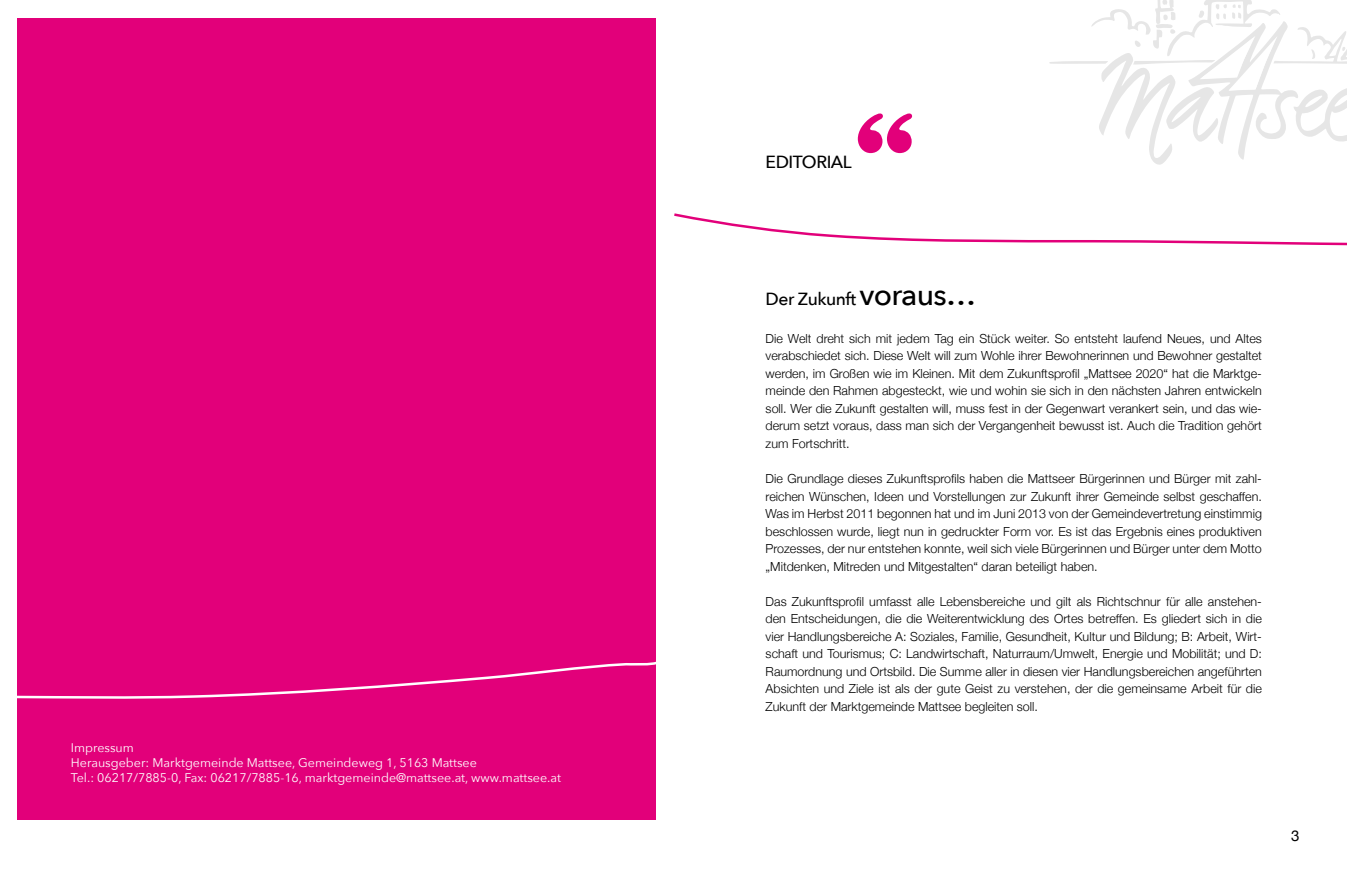
<style>
.page{position:relative;width:1347px;height:869px;background:#fff}
.page>*{position:absolute;margin:0;border:0;box-sizing:border-box;transform-origin:0 0}
.t1{font:500 17.5px "Avenir Next";letter-spacing:-.025em;color:#000}
.t2{font:15px "Helvetica Neue";color:#000}
.t3{font:300 12.5px/17.5px "Helvetica Neue";color:#000;text-align:justify}
.t4{font:12.5px/15px "Avenir Next";color:#fff}
.s1{font-size:30px}
</style>
<div class="page">
<svg style="left:1049px;top:0;width:297px;height:165px"></svg>
<div style="left:18px;top:18px;width:638px;height:801px;background:#e2007a"></div>
<svg style="left:857px;top:113px;width:55px;height:40px"></svg>
<svg style="left:17px;top:622px;width:639px;height:77px"></svg>
<svg style="left:674px;top:213px;width:672px;height:33px"></svg>
<p class="t4" style="left:71px;top:739px;width:491px">Impressum<br>Herausgeber: Marktgemeinde Mattsee, Gemeindeweg 1, 5163 Mattsee<br>Tel.: 06217/7885-0, Fax: 06217/7885-16, marktgemeinde@mattsee.at, www.mattsee.at</p>
<h1 class="t1" style="left:765px;top:151px;width:88px">EDITORIAL</h1>
<h1 class="t1" style="left:765px;top:288px;width:212px">Der Zukunft <span class="s1">voraus…</span></h1>
<p class="t3" style="left:765px;top:329px;width:498px">Die Welt dreht sich mit jedem Tag ein Stück weiter. So entsteht laufend Neues, und Altes verabschiedet sich. Diese Welt will zum Wohle ihrer Bewohnerinnen und Bewohner gestaltet werden, im Großen wie im Kleinen. Mit dem Zukunftsprofil „Mattsee 2020“ hat die Marktge&shy;meinde den Rahmen abgesteckt, wie und wohin sie sich in den nächsten Jahren entwickeln soll. Wer die Zukunft gestalten will, muss fest in der Gegenwart verankert sein, und das wie&shy;derum setzt voraus, dass man sich der Vergangenheit bewusst ist. Auch die Tradition gehört zum Fortschritt.</p>
<p class="t3" style="left:765px;top:469px;width:498px">Die Grundlage dieses Zukunftsprofils haben die Mattseer Bürgerinnen und Bürger mit zahl&shy;reichen Wünschen, Ideen und Vorstellungen zur Zukunft ihrer Gemeinde selbst geschaffen.<br>Was im Herbst 2011 begonnen hat und im Juni 2013 von der Gemeindevertretung einstimmig beschlossen wurde, liegt nun in gedruckter Form vor. Es ist das Ergebnis eines produktiven Prozesses, der nur entstehen konnte, weil sich viele Bürgerinnen und Bürger unter dem Motto „Mitdenken, Mitreden und Mitgestalten“ daran beteiligt haben.</p>
<p class="t3" style="left:765px;top:591px;width:498px">Das Zukunftsprofil umfasst alle Lebensbereiche und gilt als Richtschnur für alle anstehen&shy;den Entscheidungen, die die Weiterentwicklung des Ortes betreffen. Es gliedert sich in die vier Handlungsbereiche A: Soziales, Familie, Gesundheit, Kultur und Bildung; B: Arbeit, Wirt&shy;schaft und Tourismus; C: Landwirtschaft, Naturraum/Umwelt, Energie und Mobilität; und D:<br>Raumordnung und Ortsbild. Die Summe aller in diesen vier Handlungsbereichen angeführten Absichten und Ziele ist als der gute Geist zu verstehen, der die gemeinsame Arbeit für die Zukunft der Marktgemeinde Mattsee begleiten soll.</p>
<p class="t2" style="left:1291px;top:824px;width:10px">3</p>
</div>
